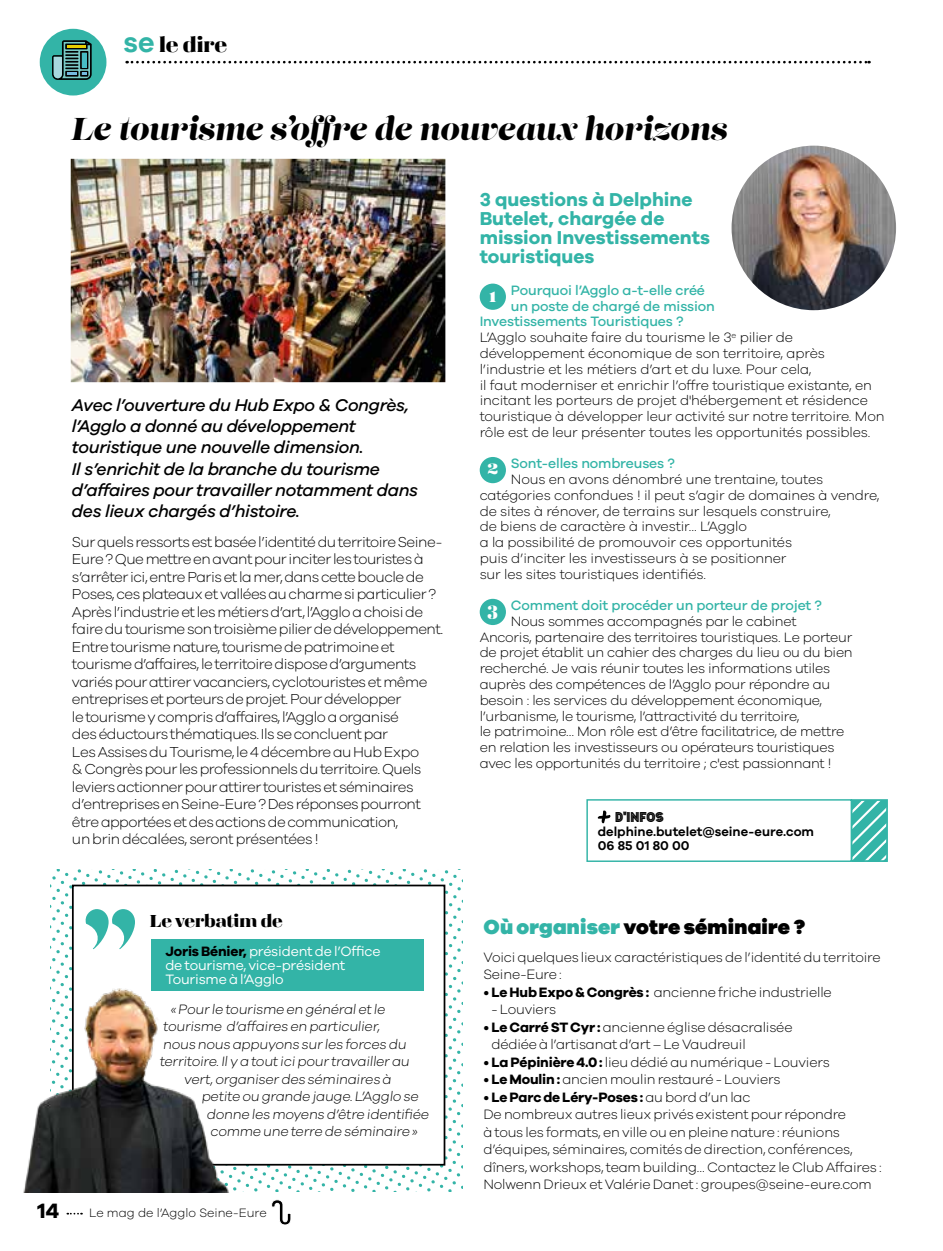
<style>
.page{position:relative;width:943px;height:1251px;background:#fff}
.page>*{position:absolute;margin:0;border:0;box-sizing:border-box;transform-origin:0 0}
.t1{font:italic 31.5px "Lust";color:#000}
.t2{font:700 21.35px "Galano Grotesque";color:#000}
.t3{font:900 21px "Galano Grotesque";letter-spacing:.01em;color:#000}
.t4{font:21px "Magnel";color:#000}
.t5{font:700 19.25px/19.2px "Galano Grotesque";color:#33b4a7}
.t6{font:italic 500 17.5px/21px "Galano Grotesque";letter-spacing:-.02em;color:#000}
.t7{font:17.5px "Magnel";color:#000}
.t8{font:300 14.88px/17.5px "Galano Grotesque";letter-spacing:-.035em;color:#000}
.t9{font:300 14px/17.5px "Galano Grotesque";letter-spacing:-.015em;color:#000}
.t10{font:500 14px "Galano Grotesque";letter-spacing:-.01em;color:#33b4a7}
.t11{font:14px/14px "Galano Grotesque";letter-spacing:-.015em;color:#fff}
.t12{font:14px "Dopestby MARSNEV";color:#000}
.t13{font:600 13.12px/14px "Galano Grotesque";color:#000}
.t14{font:300 12.6px "Galano Grotesque";color:#000}
.s1{font-family:"Galano Grotesque";font-weight:600;font-size:28.88px;color:#33b4a7}
.s2{font-weight:700;color:#000}
.s3{font-family:"Magnel";font-weight:400;font-size:19.25px;color:#fff}
.s4{color:#33b4a7}
.s5{font-weight:400;font-size:14.88px}
.s6{font-weight:700}
</style>
<div class="page">
<img style="left:71px;top:159px;width:374px;height:223px">
<div style="left:479px;top:283px;width:27px;height:27px;background:#33b4a7;border-radius:50%"></div>
<div style="left:479px;top:457px;width:27px;height:26px;background:#33b4a7;border-radius:50%"></div>
<div style="left:479px;top:598px;width:27px;height:27px;background:#33b4a7;border-radius:50%"></div>
<img style="left:23px;top:988px;width:28px;height:203px">
<img style="left:731px;top:146px;width:165px;height:164px;border-radius:82px">
<svg style="left:853px;top:802px;width:31px;height:56px;background:#5ac2b8"></svg>
<div style="left:850px;top:799px;width:37px;height:62px;border:2px solid #33b4a7"></div>
<svg style="left:598px;top:810px;width:12px;height:13px"></svg>
<div style="left:586px;top:799px;width:266px;height:62px;border:1px solid #33b4a7"></div>
<svg style="left:51px;top:869px;width:412px;height:322px"></svg>
<div style="left:151px;top:939px;width:272px;height:51px;background:#33b4a7"></div>
<svg style="left:127px;top:61px;width:742px;height:2px"></svg>
<svg style="left:67px;top:1212px;width:15px;height:2px"></svg>
<svg style="left:271px;top:1199px;width:20px;height:26px"></svg>
<div style="left:40px;top:29px;width:66px;height:66px;background:#33b4a7;border-radius:50%"></div>
<svg style="left:52px;top:40px;width:40px;height:40px;background:#45786f"></svg>
<h3 class="t4" style="left:124px;top:31px;width:105px"><span class="s1">se</span> le dire</h3>
<h1 class="t1" style="left:72px;top:109px;width:657px">Le tourisme s’offre de nouveaux horizons</h1>
<p class="t6" style="left:72px;top:394px;width:347px">Avec l’ouverture du Hub Expo &amp; Congrès, l’Agglo a donné au développement touristique une nouvelle dimension.<br>Il s’enrichit de la branche du tourisme d’affaires pour travailler notamment dans des lieux chargés d’histoire.</p>
<p class="t8" style="left:72px;top:532px;width:373px">Sur quels ressorts est basée l’identité du territoire Seine-Eure ? Que mettre en avant pour inciter les touristes à s’arrêter ici, entre Paris et la mer, dans cette boucle de Poses, ces plateaux et vallées au charme si particulier?<br>Après l’industrie et les métiers d’art, l’Agglo a choisi de faire du tourisme son troisième pilier de développement.<br>Entre tourisme nature, tourisme de patrimoine et tourisme d’affaires, le territoire dispose d’arguments variés pour attirer vacanciers, cyclotouristes et même entreprises et porteurs de projet. Pour développer<br>le tourisme y compris d’affaires, l’Agglo a organisé<br>des éductours thématiques. Ils se concluent par<br>Les Assises du Tourisme, le 4 décembre au Hub Expo<br>&amp; Congrès pour les professionnels du territoire. Quels leviers actionner pour attirer touristes et séminaires d’entreprises en Seine-Eure ? Des réponses pourront être apportées et des actions de communication,<br>un brin décalées, seront présentées !</p>
<p class="t7" style="left:150px;top:909px;width:134px">Le verbatim de</p>
<p class="t11" style="left:165px;top:943px;width:217px"><span class="s2">Joris Bénier,</span> président de l’Office de tourisme, vice-président<br>Tourisme à l’Agglo</p>
<p class="t9" style="left:170px;top:999px;width:218px">« Pour le tourisme en généralet le</p>
<p class="t9" style="left:163px;top:1017px;width:220px">tourisme d’affaires en particulier,</p>
<p class="t9" style="left:163px;top:1034px;width:247px">nous nous appuyons sur les forces du</p>
<p class="t9" style="left:159px;top:1052px;width:253px">territoire.Ily a tout icipour travailler au</p>
<p class="t9" style="left:184px;top:1069px;width:211px">vert,organiser des séminaires à</p>
<p class="t9" style="left:201px;top:1087px;width:220px">petite ou grande jauge.L’Agglo se</p>
<p class="t9" style="left:207px;top:1104px;width:226px">donne les moyens d’être identifiée</p>
<p class="t9" style="left:210px;top:1122px;width:210px">comme une terre de séminaire »</p>
<h2 class="t2" style="left:37px;top:1197px;width:23px">14</h2>
<p class="t14" style="left:89px;top:1204px;width:179px">Le mag de l’Agglo Seine-Eure</p>
<h3 class="t5" style="left:479px;top:189px;width:232px">3 questions à Delphine<br>Butelet, chargée de mission Investissements touristiques</h3>
<p class="t10" style="left:489px;top:282px;width:217px"><span class="s3">1</span> Pourquoi l’Agglo a-t-elle créé</p>
<p class="t10" style="left:511px;top:297px;width:205px">un poste de chargé de mission</p>
<p class="t10" style="left:479px;top:313px;width:205px">Investissements Touristiques ?</p>
<p class="t9" style="left:479px;top:328px;width:315px">L’Agglo souhaite faire du tourisme le 3<sup>e</sup> pilier de</p>
<p class="t9" style="left:479px;top:344px;width:347px">développement économique de son territoire, après</p>
<p class="t9" style="left:479px;top:360px;width:333px">l’industrie et les métiers d’art et du luxe. Pour cela,</p>
<p class="t9" style="left:479px;top:375px;width:394px">il faut moderniser et enrichir l’offre touristique existante, en</p>
<p class="t9" style="left:479px;top:391px;width:390px">incitant les porteurs de projet d'hébergement et résidence</p>
<p class="t9" style="left:479px;top:407px;width:406px">touristique à développer leur activité sur notre territoire. Mon</p>
<p class="t9" style="left:479px;top:423px;width:392px">rôle est de leur présenter toutes les opportunités possibles.</p>
<p class="t10" style="left:487px;top:455px;width:189px"><span class="s3">2</span> Sont-elles nombreuses ?</p>
<p class="t9" style="left:511px;top:470px;width:314px">Nous en avons dénombré une trentaine, toutes</p>
<p class="t9" style="left:479px;top:486px;width:401px">catégories confondues ! il peut s’agir de domaines à vendre,</p>
<p class="t9" style="left:479px;top:501px;width:352px">de sites à rénover, de terrains sur lesquels construire,</p>
<p class="t9" style="left:479px;top:517px;width:269px">de biens de caractère à investir… L’Agglo</p>
<p class="t9" style="left:479px;top:533px;width:314px">a la possibilité de promouvoir ces opportunités</p>
<p class="t9" style="left:479px;top:549px;width:308px">puis d’inciter les investisseurs à se positionner</p>
<p class="t9" style="left:479px;top:564px;width:228px">sur les sites touristiques identifiés.</p>
<p class="t10" style="left:487px;top:597px;width:336px"><span class="s3">3</span> Comment doit procéder un porteur de projet ?</p>
<p class="t9" style="left:511px;top:612px;width:287px">Nous sommes accompagnés par le cabinet</p>
<p class="t9" style="left:479px;top:627px;width:374px">Ancoris, partenaire des territoires touristiques. Le porteur</p>
<p class="t9" style="left:479px;top:643px;width:374px">de projet établit un cahier des charges du lieu ou du bien</p>
<p class="t9" style="left:479px;top:659px;width:352px">recherché. Je vais réunir toutes les informations utiles</p>
<p class="t9" style="left:479px;top:675px;width:352px">auprès des compétences de l’Agglo pour répondre au</p>
<p class="t9" style="left:479px;top:690px;width:344px">besoin : les services du développement économique,</p>
<p class="t9" style="left:479px;top:706px;width:321px">l’urbanisme, le tourisme, l’attractivité du territoire,</p>
<p class="t9" style="left:479px;top:722px;width:366px">le patrimoine… Mon rôle est d’être facilitatrice, de mettre</p>
<p class="t9" style="left:479px;top:738px;width:356px">en relation les investisseurs ou opérateurs touristiques</p>
<p class="t9" style="left:479px;top:753px;width:353px">avec les opportunités du territoire ; c'est passionnant !</p>
<p class="t12" style="left:615px;top:811px;width:50px">D’INFOS</p>
<p class="t13" style="left:598px;top:824px;width:218px">delphine.butelet@seine-eure.com<br>06 85 01 80 00</p>
<h3 class="t3" style="left:483px;top:913px;width:323px"><span class="s4">Où organiser</span> votre séminaire ?</h3>
<p class="t9" style="left:483px;top:947px;width:399px">Voici quelques lieux caractéristiques de l’identité du territoire<br>Seine-Eure :</p>
<p class="t9" style="left:483px;top:982px;width:350px"><span class="s5">•</span> <span class="s6">Le Hub Expo &amp; Congrès :</span> ancienne friche industrielle</p>
<p class="t9" style="left:491px;top:1000px;width:66px">- Louviers</p>
<p class="t9" style="left:491px;top:1017px;width:302px;text-indent:-8px"><span class="s5">•</span> <span class="s6">Le Carré ST Cyr :</span> ancienne église désacralisée dédiée à l’artisanat d’art – Le Vaudreuil</p>
<p class="t9" style="left:483px;top:1052px;width:348px"><span class="s5">•</span> <span class="s6">La Pépinière 4.0 :</span> lieu dédié au numérique - Louviers</p>
<p class="t9" style="left:483px;top:1070px;width:299px"><span class="s5">•</span> <span class="s6">Le Moulin :</span> ancien moulin restauré - Louviers</p>
<p class="t9" style="left:483px;top:1087px;width:400px"><span class="s5">•</span> <span class="s6">Le Parc de Léry-Poses :</span> au bord d’un lac<br>De nombreux autres lieux privés existent pour répondre<br>à tous les formats, en ville ou en pleine nature : réunions d’équipes, séminaires, comités de direction, conférences, dîners, workshops, team building… Contactez le Club Affaires :<br>Nolwenn Drieux et Valérie Danet : groupes@seine-eure.com</p>
</div>
